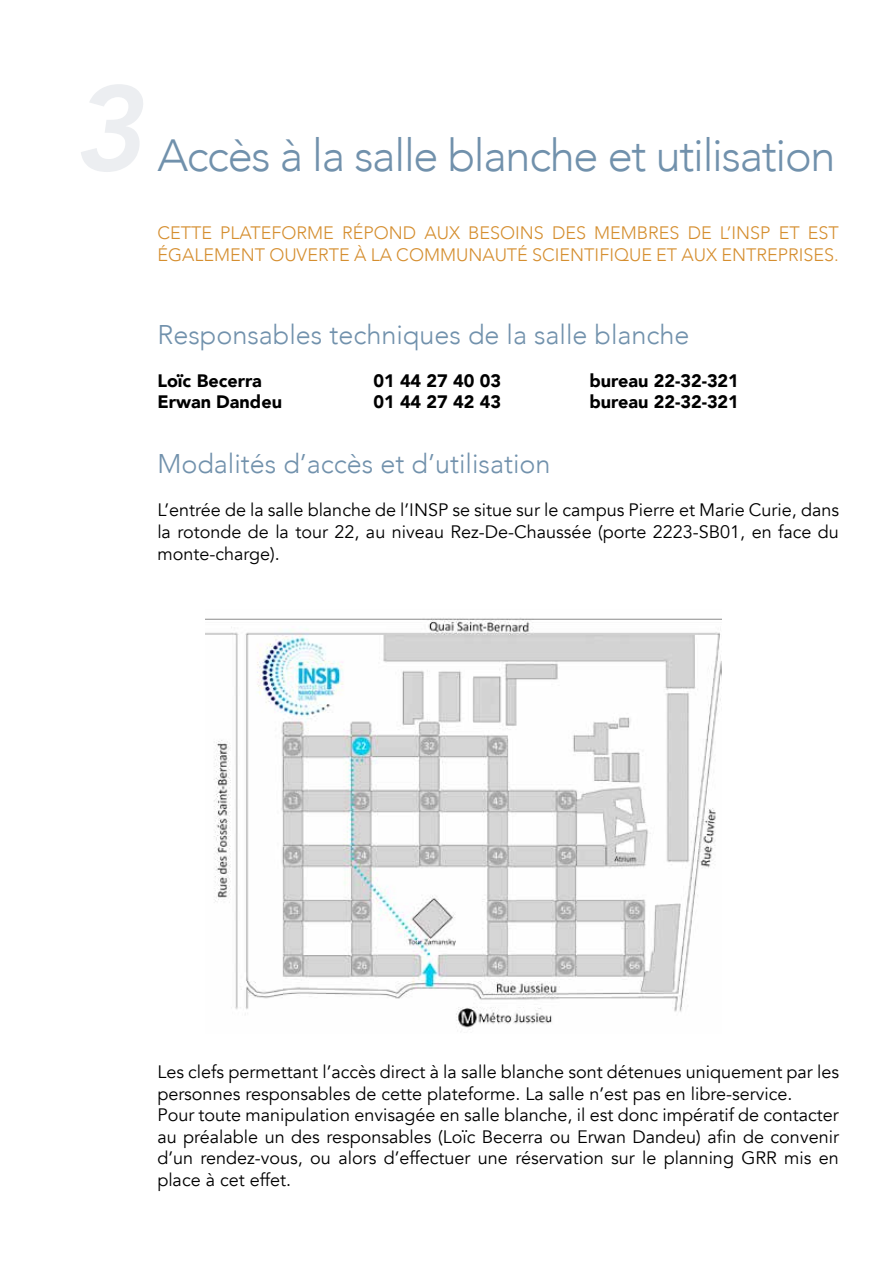
<style>
.page{position:relative;width:893px;height:1263px;background:#fff}
.page>*{position:absolute;margin:0;border:0;box-sizing:border-box;transform-origin:0 0}
.t1{font:300 45px "Avenir";letter-spacing:-.03em;color:#7191ac}
.t2{font:300 27px "Avenir";color:#7191ac}
.t3{font:18px/21.6px "Avenir";color:#000;text-align:justify}
.t4{font:300 18px/21.6px "Avenir";color:#d58e2f;text-align:right}
.t5{font:900 18px "Avenir";color:#000}
</style>
<div class="page">
<img style="left:205px;top:618px;width:516px;height:412px">
<h1 class="t1" style="left:157px;top:129px;width:680px">ACCÈS À LA SALLE BLANCHE ET UTILISATION</h1>
<p class="t4" style="left:157px;top:222px;width:368px">CETTE PLATEFORME RÉPON D AUX BESOINS</p>
<p class="t4" style="left:157px;top:222px;width:683px">DES MEMBRES DE L’INSP ET EST<br>ÉGALEMENT OUVERTE À LA COMMUNAUTÉ SCI ENTI FI QUE ET AUX ENTREPRIS ES.</p>
<h2 class="t2" style="left:157px;top:318px;width:534px">RESPONSABLES TECHNIQUES DE LA SALLE BLANCHE</h2>
<p class="t5" style="left:157px;top:365px;width:106px">Loïc Becerra</p>
<p class="t5" style="left:373px;top:365px;width:129px">01 44 27 40 03</p>
<p class="t5" style="left:589px;top:365px;width:151px">bureau 22-32-321</p>
<p class="t5" style="left:157px;top:387px;width:126px">Erwan Dandeu</p>
<p class="t5" style="left:373px;top:387px;width:129px">01 44 27 42 43</p>
<p class="t5" style="left:589px;top:387px;width:151px">bureau 22-32-321</p>
<h2 class="t2" style="left:157px;top:448px;width:395px">M ODALITÉS D’ACCÈS ET D’UTILISATION</h2>
<p class="t3" style="left:157px;top:500px;width:683px">L’entrée de la salle blanche de l’INSP se situe sur le campus Pierre et Marie Curie, dans la rotonde de la tour 22, au niveau Rez-De-Chaussée (porte 2223-SB01, en face du monte-charge).</p>
<p class="t3" style="left:157px;top:1061px;width:683px;text-align:left">Les clefs permettant l’accès direct à la salle blanche sont détenues uniquement par les personnes responsables de cette plateforme. La salle n’est pas en libre-service.<br>Pour toute manipulation envisagée en salle blanche, il est donc impératif de contacter au préalable un des responsables (Loïc Becerra ou Erwan Dandeu) afin de convenir d’un rendez-vous, ou alors d’effectuer une réservation sur le planning GRR mis en place à cet effet.</p>
</div>
